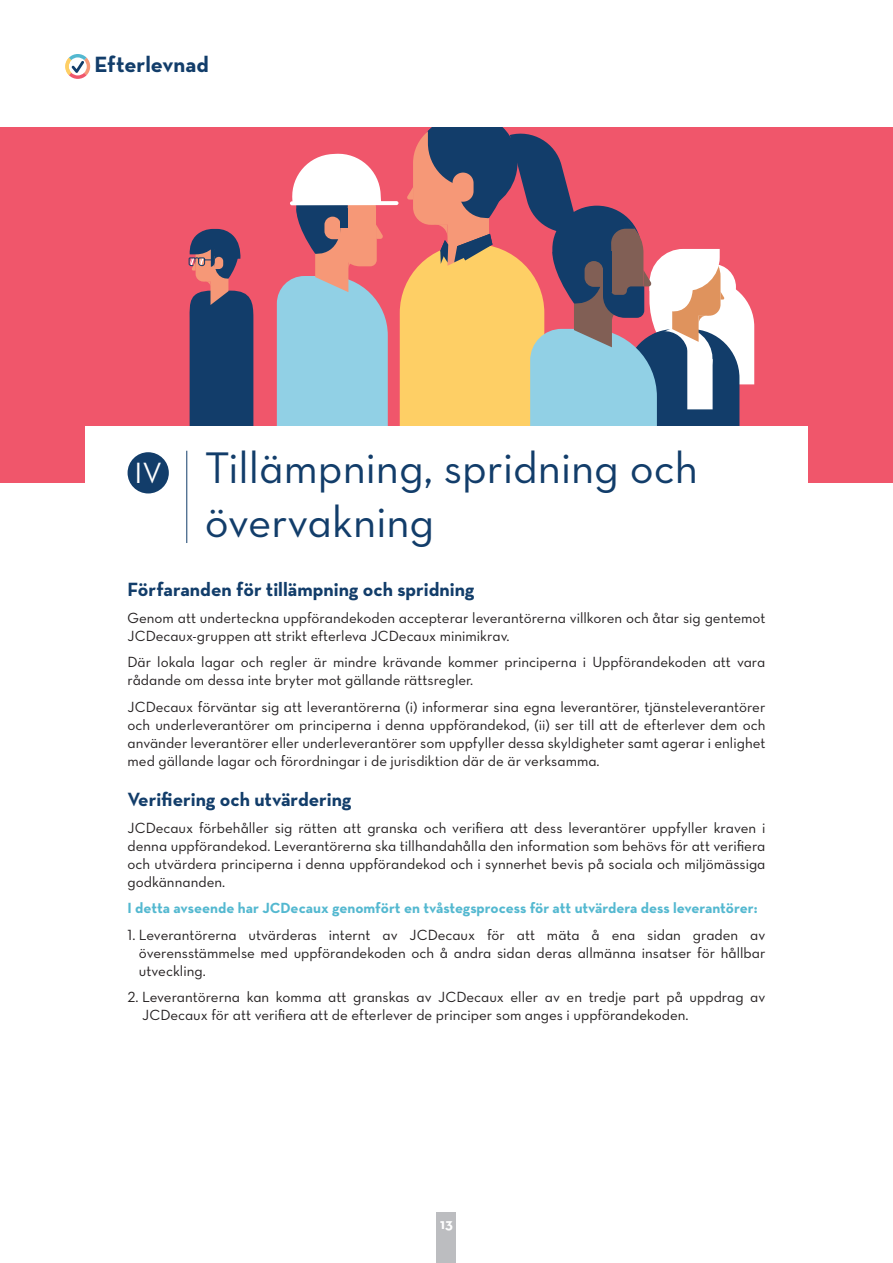
<style>
.page{position:relative;width:893px;height:1263px;background:#fff}
.page>*{position:absolute;margin:0;border:0;box-sizing:border-box;transform-origin:0 0}
.t1{font:45px/54px "Neutra Text Book Alt";color:#123d6a}
.t2{font:29.85px "Neutra Text Book Alt";color:#fff}
.t3{font:700 22.5px "Neutra Text";color:#123d6a}
.t4{font:700 19.5px "Neutra Text";color:#123d6a}
.t5{font:15px/18px "Neutra Text Book Alt";color:#231f20}
.t6{font:700 15px "Neutra Text";color:#53b8d0}
.t7{font:700 15px "Neutra Text";color:#fff}
</style>
<div class="page">
<div style="left:0;top:128px;width:893px;height:355px;background:#f0566b"></div>
<svg style="left:188px;top:229px;width:65px;height:198px;background:#47486c"></svg>
<svg style="left:277px;top:153px;width:111px;height:274px"></svg>
<hr style="left:290px;top:201px;width:108px;height:4px;background:#fff;border-radius:2px">
<svg style="left:400px;top:128px;width:354px;height:299px"></svg>
<div style="left:85px;top:427px;width:723px;height:135px;background:#fff"></div>
<svg style="left:65px;top:54px;width:25px;height:25px"></svg>
<div style="left:128px;top:452px;width:41px;height:41px;background:#123d6a;border-radius:50%"></div>
<hr style="left:186px;top:451px;width:1px;height:92px;background:#123d6a">
<div style="left:436px;top:1212px;width:20px;height:51px;background:#bcbdc0"></div>
<h3 class="t3" style="left:94px;top:51px;width:116px">Efterlevnad</h3>
<h2 class="t2" style="left:134px;top:455px;width:29px">IV</h2>
<h1 class="t1" style="left:205px;top:440px;width:495px">Tillämpning, spridning och övervakning</h1>
<h3 class="t4" style="left:128px;top:577px;width:348px">Förfaranden för tillämpning och spridning</h3>
<p class="t5" style="left:128px;top:608px;width:639px">Genom att underteckna uppförandekoden accepterar leverantörerna villkoren och åtar sig gentemot<br>JCDecaux-gruppen att strikt efterleva JCDecaux minimikrav.</p>
<p class="t5" style="left:128px;top:653px;width:639px">Där lokala lagar och regler är mindre krävande kommer principerna i Uppförandekoden att vara rådande om dessa inte bryter mot gällande rättsregler.</p>
<p class="t5" style="left:128px;top:697px;width:639px;text-align:justify">JCDecaux förväntar sig att leverantörerna (i) informerar sina egna leverantörer, tjänsteleverantörer och underleverantörer om principerna i denna uppförandekod, (ii) ser till att de efterlever dem och använder leverantörer eller underleverantörer som uppfyller dessa skyldigheter samt agerar i enlighet med gällande lagar och förordningar i de jurisdiktion där de är verksamma.</p>
<h3 class="t4" style="left:128px;top:787px;width:225px">Verifiering och utvärdering</h3>
<p class="t5" style="left:128px;top:818px;width:639px;text-align:justify">JCDecaux förbehåller sig rätten att granska och verifiera att dess leverantörer uppfyller kraven i denna uppförandekod. Leverantörerna ska tillhandahålla den information som behövs för att verifiera och utvärdera principerna i denna uppförandekod och i synnerhet bevis på sociala och miljömässiga godkännanden.</p>
<p class="t6" style="left:128px;top:899px;width:631px">I detta avseende har JCDecaux genomfört en tvåstegsprocess för att utvärdera dess leverantörer:</p>
<p class="t5" style="left:139px;top:925px;width:628px;text-align:justify;text-indent:-11px">1. Leverantörerna utvärderas internt av JCDecaux för att mäta å ena sidan graden av överensstämmelse med uppförandekoden och å andra sidan deras allmänna insatser för hållbar utveckling.</p>
<p class="t5" style="left:142px;top:988px;width:625px;text-indent:-15px">2. Leverantörerna kan komma att granskas av JCDecaux eller av en tredje part på uppdrag av<br>JCDecaux för att verifiera att de efterlever de principer som anges i uppförandekoden.</p>
<p class="t7" style="left:440px;top:1214px;width:14px">13</p>
</div>
